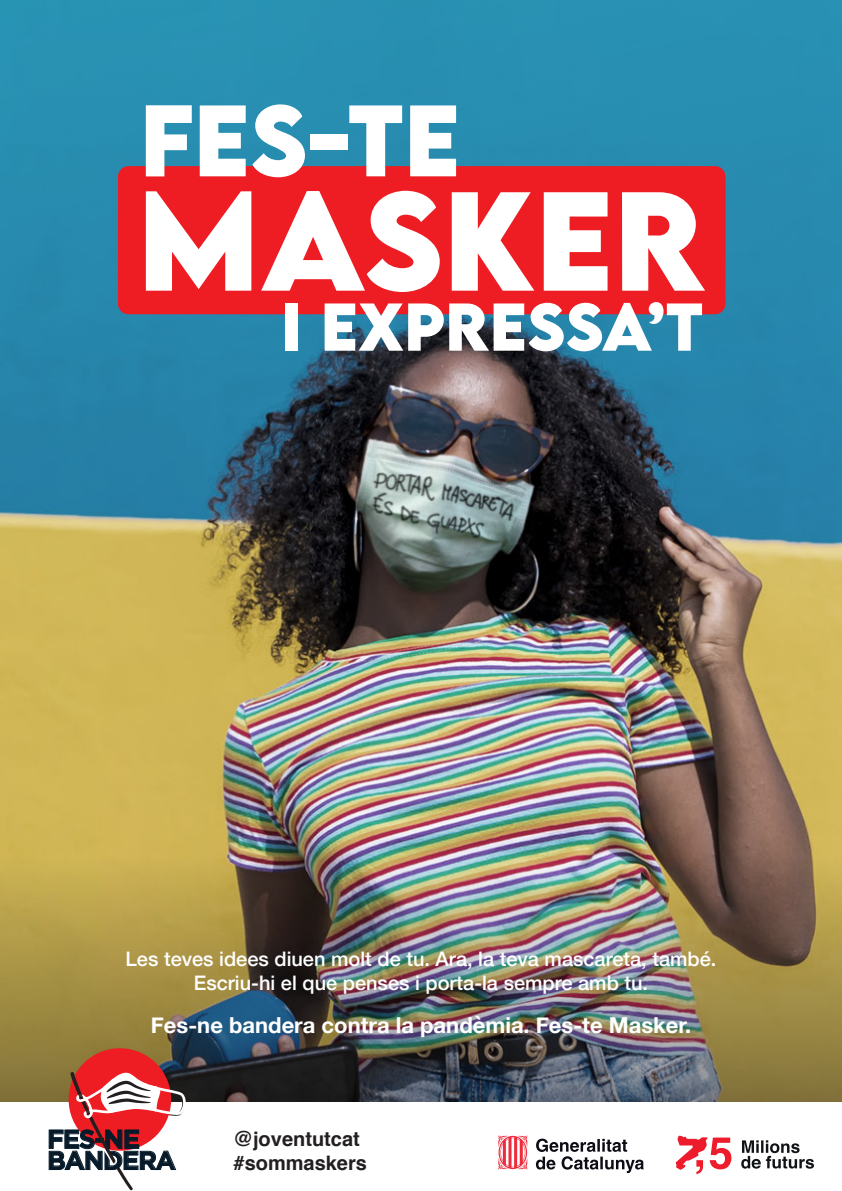
<style>
.page{position:relative;width:842px;height:1191px;background:#fff}
.page>*{position:absolute;margin:0;border:0;box-sizing:border-box;transform-origin:0 0}
.t1{font:700 125px "LEMONMILK";color:#fff}
.t2{font:700 90px "LEMONMILK";color:#fff}
.t3{font:700 60px "LEMONMILK";color:#fff}
.t4{font:700 26px "Gotham";letter-spacing:-.05em;color:#061a29}
.t5{font:700 22px "Helvetica Neue";color:#fff}
.t6{font:500 20px/24px "Helvetica Neue";color:#fff;text-align:center}
.t7{font:700 20px/24px "Helvetica";color:#231f20}
</style>
<div class="page">
<img style="left:0;top:0;width:842px;height:856px">
<img style="left:0;top:856px;width:842px;height:246px">
<svg style="left:741px;top:1140px;width:73px;height:28px"></svg>
<svg style="left:676px;top:1135px;width:55px;height:39px"></svg>
<svg style="left:536px;top:1138px;width:108px;height:35px"></svg>
<svg style="left:498px;top:1135px;width:29px;height:34px"></svg>
<div style="left:69px;top:1048px;width:102px;height:102px;background:#ee1d23;border-radius:50%"></div>
<svg style="left:48px;top:1072px;width:141px;height:119px"></svg>
<div style="left:118px;top:166px;width:607px;height:148px;background:#ee1d23;border-radius:11px"></div>
<h2 class="t2" style="left:140px;top:79px;width:322px">FES-TE</h2>
<h1 class="t1" style="left:137px;top:156px;width:570px">MASKER</h1>
<h3 class="t3" style="left:281px;top:286px;width:423px">i EXPRESSA’T</h3>
<p class="t6" style="left:125px;top:945px;width:592px">Les teves idees diuen molt de tu. Ara, la teva mascareta, també.<br>Escriu-hi el que penses i porta-la sempre amb tu.</p>
<p class="t5" style="left:151px;top:1008px;width:542px">Fes-ne bandera contra la pandèmia. Fes-te Masker.</p>
<h3 class="t4" style="left:47px;top:1124px;width:95px">FES-NE</h3>
<p class="t7" style="left:234px;top:1127px;width:135px">@joventutcat #sommaskers</p>
<h3 class="t4" style="left:47px;top:1145px;width:131px">BANDERA</h3>
</div>
